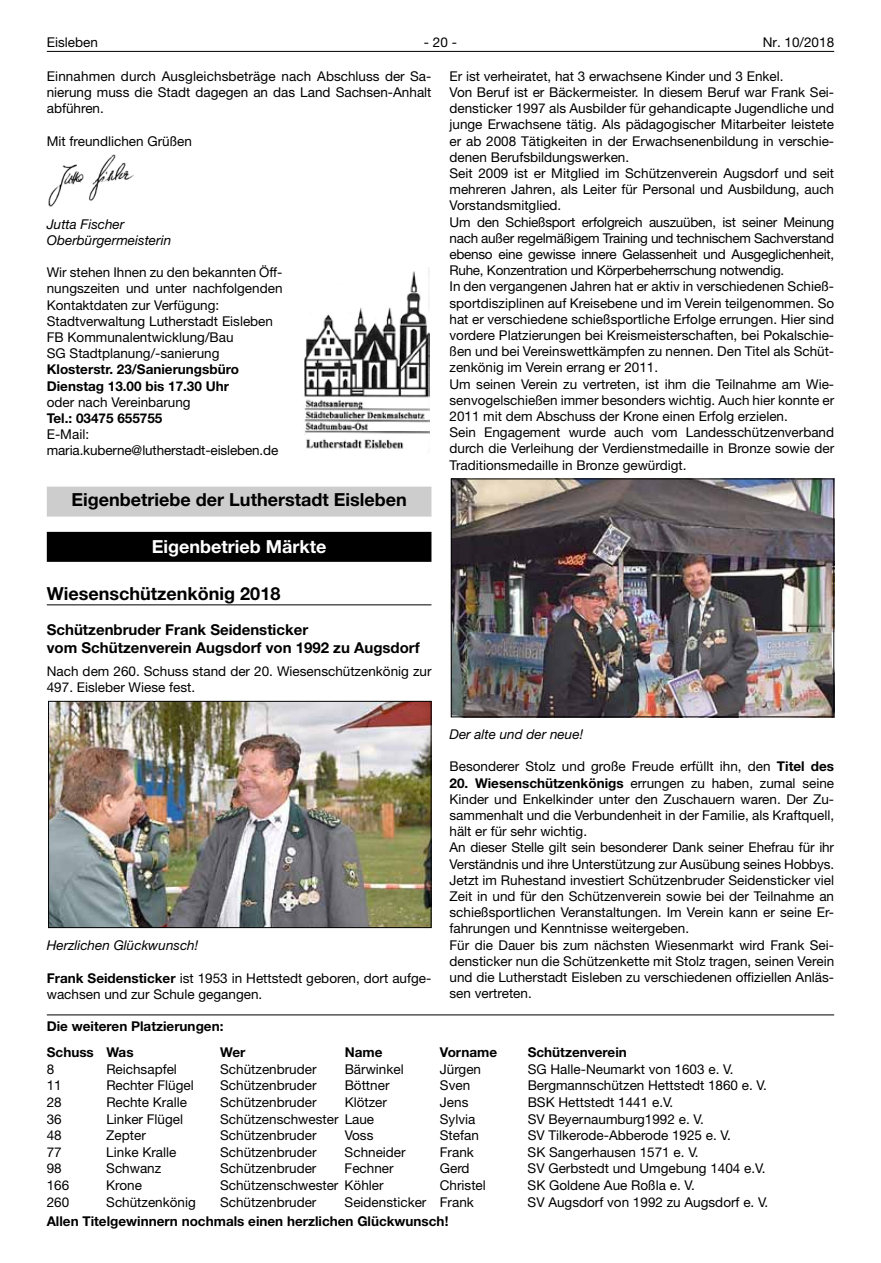
<style>
.page{position:relative;width:881px;height:1263px;background:#fff}
.page>*{position:absolute;margin:0;border:0;box-sizing:border-box;transform-origin:0 0}
.t1{font:700 18px "Helvetica Neue LT";color:#000}
.t2{font:700 18px "Helvetica Neue LT";color:#fff}
.t3{font:700 15px/18px "Helvetica Neue LT";color:#000}
.t4{font:13.5px/16.2px "Helvetica Neue LT";color:#000}
.t5{font:700 13.5px/16.2px "Helvetica Neue LT";color:#000}
.t6{font:italic 13.5px/16.2px "Helvetica Neue LT";color:#000}
.s1{font-weight:700}
</style>
<div class="page">
<hr style="left:47px;top:51px;width:786px;height:1px;background:#000">
<div style="left:47px;top:487px;width:384px;height:30px;background:#cecdcd"></div>
<div style="left:47px;top:532px;width:384px;height:30px;background:#000"></div>
<hr style="left:47px;top:604px;width:384px;height:1px;background:#000">
<img style="left:48px;top:155px;width:85px;height:51px">
<img style="left:50px;top:703px;width:379px;height:223px">
<div style="left:48px;top:701px;width:383px;height:227px;border:1px solid #000"></div>
<img style="left:453px;top:481px;width:378px;height:234px">
<div style="left:451px;top:479px;width:382px;height:238px;border:1px solid #000"></div>
<img style="left:304px;top:268px;width:125px;height:181px">
<hr style="left:47px;top:1014px;width:786px;height:1px;background:#000">
<p class="t4" style="left:47px;top:34px;width:53px">Eisleben</p>
<p class="t4" style="left:424px;top:34px;width:35px">- 20 -</p>
<p class="t4" style="left:762px;top:34px;width:73px">Nr. 10/2018</p>
<p class="t4" style="left:47px;top:68px;width:386px;text-align:justify">Einnahmen durch Ausgleichsbeträge nach Abschluss der Sa&shy;nierung muss die Stadt dagegen an das Land Sachsen-Anhalt abführen.</p>
<p class="t4" style="left:47px;top:132px;width:147px">Mit freundlichen Grüßen</p>
<p class="t4" style="left:449px;top:68px;width:386px">Er ist verheiratet, hat 3 erwachsene Kinder und 3 Enkel.<br>Von Beruf ist er Bäckermeister. In diesem Beruf war Frank Sei&shy;densticker 1997 als Ausbilder für gehandicapte Jugendliche und junge Erwachsene tätig. Als pädagogischer Mitarbeiter leistete er ab 2008 Tätigkeiten in der Erwachsenenbildung in verschie&shy;denen Berufsbildungswerken.<br>Seit 2009 ist er Mitglied im Schützenverein Augsdorf und seit mehreren Jahren, als Leiter für Personal und Ausbildung, auch Vorstandsmitglied.<br>Um den Schießsport erfolgreich auszuüben, ist seiner Meinung nach außer regelmäßigem Training und technischem Sachverstand ebenso eine gewisse innere Gelassenheit und Ausgeglichenheit, Ruhe, Konzentration und Körperbeherrschung notwendig.<br>In den vergangenen Jahren hat er aktiv in verschiedenen Schieß&shy;sportdisziplinen auf Kreisebene und im Verein teilgenommen. So hat er verschiedene schießsportliche Erfolge errungen. Hier sind vordere Platzierungen bei Kreismeisterschaften, bei Pokalschie&shy;ßen und bei Vereinswettkämpfen zu nennen. Den Titel als Schüt&shy;zenkönig im Verein errang er 2011.<br>Um seinen Verein zu vertreten, ist ihm die Teilnahme am Wie&shy;senvogelschießen immer besonders wichtig. Auch hier konnte er 2011 mit dem Abschuss der Krone einen Erfolg erzielen.<br>Sein Engagement wurde auch vom Landesschützenverband durch die Verleihung der Verdienstmedaille in Bronze sowie der Traditionsmedaille in Bronze gewürdigt.</p>
<p class="t6" style="left:47px;top:215px;width:126px">Jutta Fischer<br>Oberbürgermeisterin</p>
<p class="t4" style="left:47px;top:264px;width:237px">Wir stehen Ihnen zu den bekannten Öff&shy;nungszeiten und unter nachfolgenden Kontaktdaten zur Verfügung:<br>Stadtverwaltung Lutherstadt Eisleben FB Kommunalentwicklung/Bau<br>SG Stadtplanung/-sanierung</p>
<p class="t5" style="left:47px;top:361px;width:194px">Klosterstr. 23/Sanierungsbüro<br>Dienstag 13.00 bis 17.30 Uhr</p>
<p class="t4" style="left:47px;top:394px;width:145px">oder nach Vereinbarung</p>
<p class="t5" style="left:47px;top:410px;width:117px">Tel.: 03475 655755</p>
<p class="t4" style="left:47px;top:426px;width:233px">E-Mail: maria.kuberne@lutherstadt-eisleben.de</p>
<h1 class="t1" style="left:71px;top:488px;width:336px">Eigenbetriebe der Lutherstadt Eisleben</h1>
<h1 class="t2" style="left:152px;top:535px;width:176px">Eigenbetrieb Märkte</h1>
<h1 class="t1" style="left:47px;top:583px;width:235px">Wiesenschützenkönig 2018</h1>
<p class="t3" style="left:47px;top:620px;width:374px">Schützenbruder Frank Seidensticker<br>vom Schützenverein Augsdorf von 1992 zu Augsdorf</p>
<p class="t4" style="left:47px;top:663px;width:386px">Nach dem 260. Schuss stand der 20. Wiesenschützenkönig zur<br>497. Eisleber Wiese fest.</p>
<p class="t6" style="left:47px;top:937px;width:153px">Herzlichen Glückwunsch!</p>
<p class="t4" style="left:47px;top:970px;width:386px"><span class="s1">Frank Seidensticker</span> ist 1953 in Hettstedt geboren, dort aufge&shy;wachsen und zur Schule gegangen.</p>
<p class="t6" style="left:449px;top:726px;width:135px">Der alte und der neue!</p>
<p class="t4" style="left:449px;top:758px;width:386px">Besonderer Stolz und große Freude erfüllt ihn, den <span class="s1">Titel des</span></p>
<p class="t4" style="left:449px;top:774px;width:386px"><span class="s1">20. Wiesenschützenkönigs</span> errungen zu haben, zumal seine Kinder und Enkelkinder unter den Zuschauern waren. Der Zu&shy;sammenhalt und die Verbundenheit in der Familie, als Kraftquell, hält er für sehr wichtig.<br>An dieser Stelle gilt sein besonderer Dank seiner Ehefrau für ihr Verständnis und ihre Unterstützung zur Ausübung seines Hobbys.<br>Jetzt im Ruhestand investiert Schützenbruder Seidensticker viel Zeit in und für den Schützenverein sowie bei der Teilnahme an schießsportlichen Veranstaltungen. Im Verein kann er seine Er&shy;fahrungen und Kenntnisse weitergeben.<br>Für die Dauer bis zum nächsten Wiesenmarkt wird Frank Sei&shy;densticker nun die Schützenkette mit Stolz tragen, seinen Verein und die Lutherstadt Eisleben zu verschiedenen offiziellen Anläs&shy;sen vertreten.</p>
<p class="t5" style="left:47px;top:1013px;width:178px;line-height:26px">Die weiteren Platzierungen:<br>Schuss Was</p>
<p class="t5" style="left:220px;top:1044px;width:27px">Wer</p>
<p class="t5" style="left:344px;top:1044px;width:39px">Name</p>
<p class="t5" style="left:440px;top:1044px;width:59px">Vorname</p>
<p class="t5" style="left:527px;top:1044px;width:101px">Schützenverein</p>
<p class="t4" style="left:47px;top:1061px;width:9px">8</p>
<p class="t4" style="left:106px;top:1061px;width:72px">Reichsapfel</p>
<p class="t4" style="left:220px;top:1061px;width:98px">Schützenbruder</p>
<p class="t4" style="left:344px;top:1061px;width:60px">Bärwinkel</p>
<p class="t4" style="left:440px;top:1061px;width:43px">Jürgen</p>
<p class="t4" style="left:527px;top:1061px;width:207px">SG Halle-Neumarkt von 1603 e. V.</p>
<p class="t4" style="left:47px;top:1077px;width:17px">11</p>
<p class="t4" style="left:106px;top:1077px;width:89px">Rechter Flügel</p>
<p class="t4" style="left:220px;top:1077px;width:98px">Schützenbruder</p>
<p class="t4" style="left:344px;top:1077px;width:46px">Böttner</p>
<p class="t4" style="left:440px;top:1077px;width:32px">Sven</p>
<p class="t4" style="left:527px;top:1077px;width:240px">Bergmannschützen Hettstedt 1860 e. V.</p>
<p class="t4" style="left:47px;top:1094px;width:17px">28</p>
<p class="t4" style="left:106px;top:1094px;width:82px">Rechte Kralle</p>
<p class="t4" style="left:220px;top:1094px;width:98px">Schützenbruder</p>
<p class="t4" style="left:344px;top:1094px;width:44px">Klötzer</p>
<p class="t4" style="left:440px;top:1094px;width:30px">Jens</p>
<p class="t4" style="left:527px;top:1094px;width:147px">BSK Hettstedt 1441 e.V.</p>
<p class="t4" style="left:47px;top:1110px;width:17px">36</p>
<p class="t4" style="left:106px;top:1110px;width:78px">Linker Flügel</p>
<p class="t4" style="left:220px;top:1110px;width:155px">Schützenschwester Laue</p>
<p class="t4" style="left:439px;top:1110px;width:37px">Sylvia</p>
<p class="t4" style="left:527px;top:1110px;width:177px">SV Beyernaumburg1992 e. V.</p>
<p class="t4" style="left:47px;top:1127px;width:17px">48</p>
<p class="t4" style="left:106px;top:1127px;width:41px">Zepter</p>
<p class="t4" style="left:220px;top:1127px;width:98px">Schützenbruder</p>
<p class="t4" style="left:344px;top:1127px;width:30px">Voss</p>
<p class="t4" style="left:439px;top:1127px;width:41px">Stefan</p>
<p class="t4" style="left:527px;top:1127px;width:205px">SV Tilkerode-Abberode 1925 e. V.</p>
<p class="t4" style="left:47px;top:1144px;width:17px">77</p>
<p class="t4" style="left:106px;top:1144px;width:72px">Linke Kralle</p>
<p class="t4" style="left:220px;top:1144px;width:98px">Schützenbruder</p>
<p class="t4" style="left:344px;top:1144px;width:63px">Schneider</p>
<p class="t4" style="left:439px;top:1144px;width:36px">Frank</p>
<p class="t4" style="left:527px;top:1144px;width:172px">SK Sangerhausen 1571 e. V.</p>
<p class="t4" style="left:47px;top:1160px;width:17px">98</p>
<p class="t4" style="left:106px;top:1160px;width:56px">Schwanz</p>
<p class="t4" style="left:220px;top:1160px;width:98px">Schützenbruder</p>
<p class="t4" style="left:344px;top:1160px;width:51px">Fechner</p>
<p class="t4" style="left:439px;top:1160px;width:31px">Gerd</p>
<p class="t4" style="left:527px;top:1160px;width:239px">SV Gerbstedt und Umgebung 1404 e.V.</p>
<p class="t4" style="left:47px;top:1177px;width:24px">166</p>
<p class="t4" style="left:106px;top:1177px;width:37px">Krone</p>
<p class="t4" style="left:220px;top:1177px;width:165px">Schützenschwester Köhler</p>
<p class="t4" style="left:439px;top:1177px;width:47px">Christel</p>
<p class="t4" style="left:527px;top:1177px;width:169px">SK Goldene Aue Roßla e. V.</p>
<p class="t4" style="left:47px;top:1193px;width:24px">260</p>
<p class="t4" style="left:106px;top:1193px;width:91px">Schützenkönig</p>
<p class="t4" style="left:220px;top:1193px;width:98px">Schützenbruder</p>
<p class="t4" style="left:344px;top:1193px;width:131px">Seidensticker Frank</p>
<p class="t4" style="left:527px;top:1193px;width:242px">SV Augsdorf von 1992 zu Augsdorf e. V.</p>
<p class="t5" style="left:47px;top:1213px;width:403px">Allen Titelgewinnern nochmals einen herzlichen Glückwunsch!</p>
</div>
